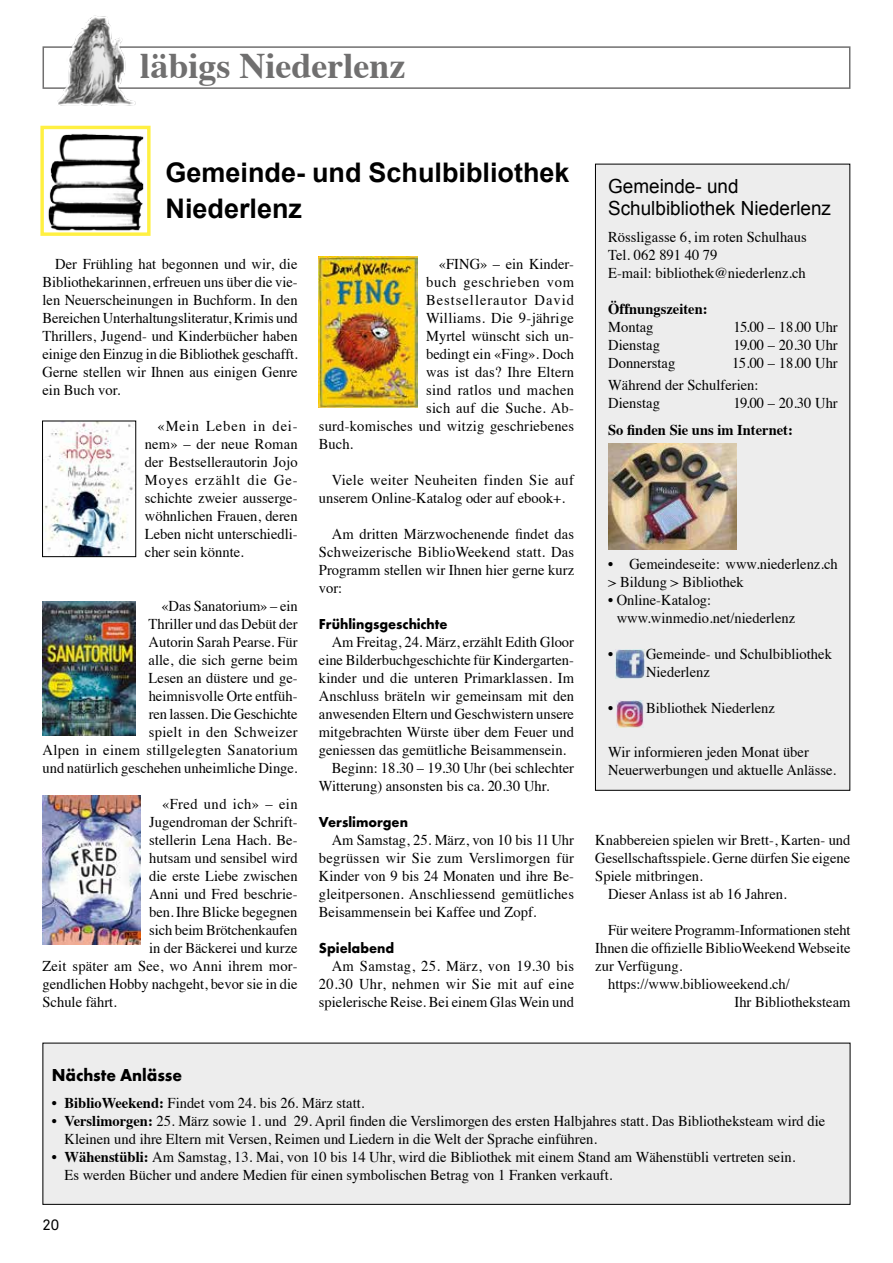
<style>
.page{position:relative;width:893px;height:1263px;background:#fff}
.page>*{position:absolute;margin:0;border:0;box-sizing:border-box;transform-origin:0 0}
.t1{font:700 36px "Times";color:#706f6f}
.t2{font:700 27px/36px "Arial";color:#000}
.t3{font:19.5px/22.5px "Arial";color:#000}
.t4{font:700 18px "Futura PT";color:#000;scale:.95 1}
.t5{font:15px/18px "Times";color:#000}
.t6{font:700 15px "Futura PT";color:#000;scale:.95 1}
.t7{font:700 15px "Times";color:#000}
.t8{font:15px "Times";letter-spacing:.02em;color:#000}
.t9{font:15px "Times";letter-spacing:.065em;color:#000}
.t10{font:15px "Times";letter-spacing:.025em;color:#000}
.t11{font:15px "Times";letter-spacing:.05em;color:#000}
.t12{font:15px "Times";letter-spacing:.03em;color:#000}
.t13{font:15px "Akkurat Pro";color:#000}
.s1{font-weight:700}
</style>
<div class="page">
<div style="left:43px;top:46px;width:807px;height:43px;border:2px solid #706f6f"></div>
<img style="left:57px;top:15px;width:81px;height:90px">
<div style="left:595px;top:164px;width:255px;height:626px;background:#ededed"></div>
<div style="left:595px;top:164px;width:255px;height:627px;border:1px solid #000"></div>
<img style="left:40px;top:125px;width:111px;height:106px">
<div style="left:40px;top:126px;width:111px;height:110px;border:3px solid #fff042"></div>
<div style="left:43px;top:1043px;width:807px;height:161px;background:#ededed"></div>
<div style="left:43px;top:1043px;width:807px;height:162px;border:1px solid #000"></div>
<img style="left:616px;top:650px;width:28px;height:28px">
<img style="left:616px;top:700px;width:27px;height:27px">
<img style="left:609px;top:443px;width:127px;height:107px">
<img style="left:44px;top:423px;width:90px;height:132px">
<div style="left:42px;top:421px;width:94px;height:136px;border:1px solid #000"></div>
<img style="left:42px;top:601px;width:94px;height:134px">
<img style="left:43px;top:795px;width:97px;height:149px">
<img style="left:319px;top:256px;width:98px;height:151px">
<h1 class="t1" style="left:140px;top:32px;width:266px">läbigs Niederlenz</h1>
<h2 class="t2" style="left:166px;top:155px;width:405px">Gemeinde- und Schulbibliothek<br>Niederlenz</h2>
<p class="t5" style="left:43px;top:253px;width:257px;text-align:justify;text-indent:13px">Der Frühling hat begonnen und wir, die Bibliothekarinnen, erfreuen uns über die vie&shy;len Neuerscheinungen in Buchform. In den Bereichen Unterhaltungsliteratur, Krimis und Thrillers, Jugend- und Kinderbücher haben einige den Einzug in die Bibliothek geschafft.<br>Gerne stellen wir Ihnen aus einigen Genre ein Buch vor.</p>
<p class="t5" style="left:145px;top:415px;width:154px;text-align:justify;text-indent:13px">«Mein Leben in dei&shy;nem» – der neue Roman der Bestsellerautorin Jojo Moyes erzählt die Ge&shy;schichte zweier ausserge&shy;wöhnlichen Frauen, deren Leben nicht unterschiedli&shy;cher sein könnte.</p>
<p class="t5" style="left:43px;top:595px;width:257px;text-align:right">«Das Sanatorium» – ein<br>Thriller und das Debüt der<br>Autorin Sarah Pearse. Für<br>alle, die sich gerne beim<br>Lesen an düstere und ge-<br>heimnisvolle Orte entfüh-<br>ren lassen. Die Geschichte<br>spielt in den Schweizer<br>Alpen in einem stillgelegten Sanatorium und natürlich geschehen unheimliche Dinge.</p>
<p class="t12" style="left:162px;top:790px;width:137px">«Fred und ich» – ein</p>
<p class="t5" style="left:149px;top:811px;width:150px">Jugendroman der Schrift-</p>
<p class="t5" style="left:149px;top:829px;width:150px">stellerin Lena Hach. Be-</p>
<p class="t5" style="left:149px;top:847px;width:150px">hutsam und sensibel wird</p>
<p class="t5" style="left:149px;top:865px;width:150px">die erste Liebe zwischen</p>
<p class="t5" style="left:149px;top:883px;width:150px">Anni und Fred beschrie-</p>
<p class="t5" style="left:149px;top:901px;width:150px">ben. Ihre Blicke begegnen</p>
<p class="t5" style="left:149px;top:919px;width:150px">sich beim Brötchenkaufen</p>
<p class="t5" style="left:149px;top:937px;width:150px">in der Bäckerei und kurze</p>
<p class="t5" style="left:43px;top:955px;width:257px">Zeit später am See, wo Anni ihrem mor-</p>
<p class="t5" style="left:43px;top:973px;width:257px">gendlichen Hobby nachgeht, bevor sie in die</p>
<p class="t5" style="left:43px;top:991px;width:76px">Schule fährt.</p>
<p class="t5" style="left:439px;top:253px;width:137px">«FING» – ein Kinder-</p>
<p class="t11" style="left:426px;top:268px;width:149px">buch geschrieben vom</p>
<p class="t9" style="left:426px;top:286px;width:149px">Bestsellerautor David</p>
<p class="t8" style="left:426px;top:304px;width:149px">Williams. Die 9-jährige</p>
<p class="t5" style="left:426px;top:325px;width:149px">Myrtel wünscht sich un-</p>
<p class="t5" style="left:426px;top:343px;width:149px">bedingt ein «Fing». Doch</p>
<p class="t5" style="left:426px;top:361px;width:149px">was ist das? Ihre Eltern</p>
<p class="t10" style="left:426px;top:376px;width:149px">sind ratlos und machen</p>
<p class="t5" style="left:426px;top:397px;width:149px">sich auf die Suche. Ab-</p>
<p class="t5" style="left:319px;top:415px;width:257px">surd-komisches und witzig geschriebenes</p>
<p class="t5" style="left:319px;top:433px;width:36px">Buch.</p>
<p class="t5" style="left:319px;top:469px;width:257px;text-indent:13px">Viele weiter Neuheiten finden Sie auf unserem Online-Katalog oder auf ebook+.</p>
<p class="t5" style="left:319px;top:523px;width:257px;text-align:justify;text-indent:13px">Am dritten Märzwochenende findet das Schweizerische BiblioWeekend statt. Das Programm stellen wir Ihnen hier gerne kurz vor:</p>
<p class="t6" style="left:319px;top:614px;width:137px">Frühlingsgeschichte</p>
<p class="t5" style="left:332px;top:631px;width:244px">Am Freitag, 24. März, erzählt Edith Gloor</p>
<p class="t5" style="left:319px;top:649px;width:257px">eine Bilderbuchgeschichte für Kindergarten-</p>
<p class="t5" style="left:319px;top:667px;width:257px">kinder und die unteren Primarklassen. Im</p>
<p class="t5" style="left:319px;top:685px;width:257px">Anschluss bräteln wir gemeinsam mit den</p>
<p class="t5" style="left:319px;top:703px;width:257px">anwesenden Eltern und Geschwistern unsere</p>
<p class="t5" style="left:319px;top:721px;width:257px">mitgebrachten Würste über dem Feuer und</p>
<p class="t5" style="left:319px;top:739px;width:249px">geniessen das gemütliche Beisammensein.</p>
<p class="t5" style="left:332px;top:757px;width:244px">Beginn: 18.30 – 19.30 Uhr (bei schlechter</p>
<p class="t5" style="left:319px;top:775px;width:232px">Witterung) ansonsten bis ca. 20.30 Uhr.</p>
<p class="t6" style="left:319px;top:812px;width:95px">Verslimorgen</p>
<p class="t5" style="left:319px;top:829px;width:257px;text-align:justify;text-indent:13px">Am Samstag, 25. März, von 10 bis 11 Uhr begrüssen wir Sie zum Verslimorgen für Kinder von 9 bis 24 Monaten und ihre Be&shy;gleitpersonen. Anschliessend gemütliches Beisammensein bei Kaffee und Zopf.</p>
<p class="t6" style="left:319px;top:938px;width:81px">Spielabend</p>
<p class="t5" style="left:319px;top:955px;width:257px;text-align:justify;text-indent:13px">Am Samstag, 25. März, von 19.30 bis 20.30 Uhr, nehmen wir Sie mit auf eine spielerische Reise. Bei einem Glas Wein und</p>
<h3 class="t3" style="left:608px;top:175px;width:224px">Gemeinde- und<br>Schulbibliothek Niederlenz</h3>
<p class="t5" style="left:608px;top:226px;width:200px">Rössligasse 6, im roten Schulhaus<br>Tel. 062 891 40 79<br>E-mail: bibliothek@niederlenz.ch</p>
<p class="t7" style="left:608px;top:294px;width:101px">Öffnungszeiten:</p>
<p class="t5" style="left:608px;top:316px;width:47px">Montag</p>
<p class="t5" style="left:733px;top:316px;width:106px">15.00 – 18.00 Uhr</p>
<p class="t5" style="left:608px;top:334px;width:53px">Dienstag</p>
<p class="t5" style="left:733px;top:334px;width:106px">19.00 – 20.30 Uhr</p>
<p class="t5" style="left:608px;top:352px;width:69px">Donnerstag</p>
<p class="t5" style="left:608px;top:350px;width:231px;line-height:22.2px;text-indent:124px">15.00 – 18.00 Uhr<br>Während der Schulferien:</p>
<p class="t5" style="left:608px;top:393px;width:53px">Dienstag</p>
<p class="t5" style="left:733px;top:393px;width:106px">19.00 – 20.30 Uhr</p>
<p class="t7" style="left:608px;top:415px;width:186px">So finden Sie uns im Internet:</p>
<p class="t5" style="left:608px;top:554px;width:231px">• Gemeindeseite: www.niederlenz.ch &gt; Bildung &gt; Bibliothek</p>
<p class="t5" style="left:617px;top:590px;width:180px;text-indent:-9px">• Online-Katalog: www.winmedio.net/niederlenz</p>
<p class="t5" style="left:646px;top:644px;width:187px;text-indent:-38px">• Gemeinde- und Schulbibliothek<br>Niederlenz</p>
<p class="t5" style="left:608px;top:698px;width:168px">• Bibliothek Niederlenz</p>
<p class="t5" style="left:608px;top:741px;width:229px">Wir informieren jeden Monat über<br>Neuerwerbungen und aktuelle Anlässe.</p>
<p class="t5" style="left:595px;top:829px;width:257px">Knabbereien spielen wir Brett-, Karten- und</p>
<p class="t5" style="left:595px;top:847px;width:256px">Gesellschaftsspiele. Gerne dürfen Sie eigene</p>
<p class="t5" style="left:595px;top:865px;width:109px">Spiele mitbringen.</p>
<p class="t5" style="left:608px;top:883px;width:180px">Dieser Anlass ist ab 16 Jahren.</p>
<p class="t5" style="left:608px;top:919px;width:244px">Für weitere Programm-Informationen steht</p>
<p class="t5" style="left:595px;top:937px;width:257px">Ihnen die offizielle BiblioWeekend Webseite</p>
<p class="t5" style="left:595px;top:955px;width:89px">zur Verfügung.</p>
<p class="t5" style="left:608px;top:973px;width:183px">https://www.biblioweekend.ch/</p>
<p class="t5" style="left:734px;top:991px;width:117px">Ihr Bibliotheksteam</p>
<p class="t4" style="left:52px;top:1064px;width:139px">Nächste Anlässe</p>
<p class="t5" style="left:52px;top:1092px;width:314px">• <span class="s1">BiblioWeekend:</span> Findet vom 24. bis 26. März statt.</p>
<p class="t5" style="left:65px;top:1110px;width:762px;text-indent:-13px">• <span class="s1">Verslimorgen:</span> 25. März sowie 1. und 29. April finden die Verslimorgen des ersten Halbjahres statt. Das Bibliotheksteam wird die<br>Kleinen und ihre Eltern mit Versen, Reimen und Liedern in die Welt der Sprache einführen.</p>
<p class="t5" style="left:65px;top:1146px;width:732px;text-indent:-13px">• <span class="s1">Wähenstübli:</span> Am Samstag, 13. Mai, von 10 bis 14 Uhr, wird die Bibliothek mit einem Stand am Wähenstübli vertreten sein.<br>Es werden Bücher und andere Medien für einen symbolischen Betrag von 1 Franken verkauft.</p>
<p class="t13" style="left:43px;top:1216px;width:18px">20</p>
</div>
